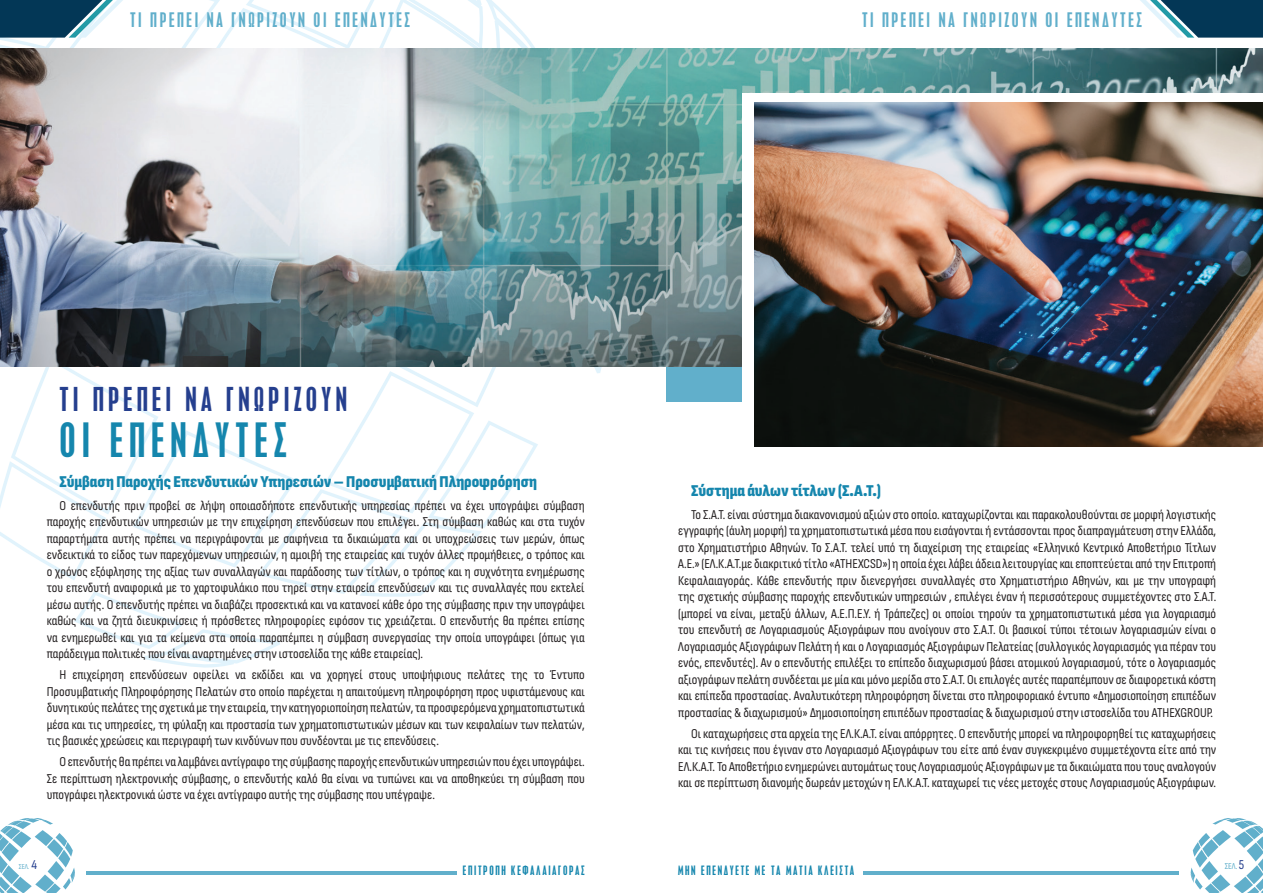
<style>
.page{position:relative;width:1263px;height:893px;background:#fff}
.page>*{position:absolute;margin:0;border:0;box-sizing:border-box;transform-origin:0 0}
.t1{font:500 49.5px "CF Eteocles";letter-spacing:.12em;color:#1586ad}
.t2{font:500 34.5px "CF Eteocles";letter-spacing:.12em;color:#253f8e}
.t3{font:500 21px "CF Eteocles";letter-spacing:.12em;color:#61afcb}
.t4{font:16.5px "Sofia Sans Condensed";color:#1586ad}
.t5{font:13.5px/16.5px "Sofia Sans Condensed";color:#231f20;text-align:justify}
.t6{font:500 13.5px "CF Eteocles";letter-spacing:.12em;color:#1586ad}
.t7{font:9px "Sofia Sans Condensed";color:#61afcb}
.t8{font:7.5px "Sofia Sans Condensed";color:#61afcb}
.s1{font-size:13.5px;color:#253f8e}
</style>
<div class="page">
<svg style="left:0;top:0;width:616px;height:668px"></svg>
<svg style="left:0;top:0;width:138px;height:38px"></svg>
<svg style="left:1140px;top:0;width:123px;height:38px"></svg>
<svg style="left:1190px;top:818px;width:73px;height:75px"></svg>
<svg style="left:0;top:818px;width:75px;height:75px"></svg>
<hr style="left:86px;top:871px;width:370px;height:3px;background:#61afcb">
<hr style="left:863px;top:871px;width:315px;height:3px;background:#61afcb">
<img style="left:0;top:49px;width:1263px;height:318px">
<div style="left:742px;top:93px;width:521px;height:335px;background:#fff"></div>
<img style="left:755px;top:103px;width:508px;height:343px">
<h3 class="t3" style="left:130px;top:9px;width:282px">ΤΙ ΠΡΈΠΕΙ ΝΑ ΓΝΩΡΊΖΟΥΝ ΟΙ ΕΠΕΝΔΥΤΕΣ</h3>
<h3 class="t3" style="left:862px;top:9px;width:282px">ΤΙ ΠΡΈΠΕΙ ΝΑ ΓΝΩΡΊΖΟΥΝ ΟΙ ΕΠΕΝΔΥΤΕΣ</h3>
<h2 class="t2" style="left:60px;top:381px;width:289px">ΤΙ ΠΡΈΠΕΙ ΝΑ ΓΝΩΡΊΖΟΥΝ</h2>
<h1 class="t1" style="left:60px;top:415px;width:229px">ΟΙ ΕΠΕΝΔΥΤΈΣ</h1>
<p class="t4" style="left:60px;top:473px;width:479px">Σύμβαση Παροχής Επενδυτικών Υπηρεσιών – Προσυμβατική Πληροφρόρηση</p>
<p class="t5" style="left:47px;top:497px;width:539px;text-indent:13px">Ο επενδυτής πριν προβεί σε λήψη οποιασδήποτε επενδυτικής υπηρεσίας πρέπει να έχει υπογράψει σύμβαση παροχής επενδυτικών υπηρεσιών με την επιχείρηση επενδύσεων που επιλέγει. Στη σύμβαση καθώς και στα τυχόν παραρτήματα αυτής πρέπει να περιγράφονται με σαφήνεια τα δικαιώματα και οι υποχρεώσεις των μερών, όπως ενδεικτικά το είδος των παρεχόμενων υπηρεσιών, η αμοιβή της εταιρείας και τυχόν άλλες προμήθειες, ο τρόπος και ο χρόνος εξόφλησης της αξίας των συναλλαγών και παράδοσης των τίτλων, ο τρόπος και η συχνότητα ενημέρωσης του επενδυτή αναφορικά με το χαρτοφυλάκιο που τηρεί στην εταιρεία επενδύσεων και τις συναλλαγές που εκτελεί μέσω αυτής. Ο επενδυτής πρέπει να διαβάζει προσεκτικά και να κατανοεί κάθε όρο της σύμβασης πριν την υπογράψει καθώς και να ζητά διευκρινίσεις ή πρόσθετες πληροφορίες εφόσον τις χρειάζεται. Ο επενδυτής θα πρέπει επίσης να ενημερωθεί και για τα κείμενα στα οποία παραπέμπει η σύμβαση συνεργασίας την οποία υπογράφει (όπως για παράδειγμα πολιτικές που είναι αναρτημένες στην ιστοσελίδα της κάθε εταιρείας).</p>
<p class="t5" style="left:47px;top:667px;width:539px;text-indent:13px">Η επιχείρηση επενδύσεων οφείλει να εκδίδει και να χορηγεί στους υποψήφιους πελάτες της το Έντυπο Προσυμβατικής Πληροφόρησης Πελατών στο οποίο παρέχεται η απαιτούμενη πληροφόρηση προς υφιστάμενους και δυνητικούς πελάτες της σχετικά με την εταιρεία, την κατηγοριοποίηση πελατών, τα προσφερόμενα χρηματοπιστωτικά μέσα και τις υπηρεσίες, τη φύλαξη και προστασία των χρηματοπιστωτικών μέσων και των κεφαλαίων των πελατών, τις βασικές χρεώσεις και περιγραφή των κινδύνων που συνδέονται με τις επενδύσεις.</p>
<p class="t5" style="left:47px;top:754px;width:539px;text-indent:13px">Ο επενδυτής θα πρέπει να λαμβάνει αντίγραφο της σύμβασης παροχής επενδυτικών υπηρεσιών που έχει υπογράψει.<br>Σε περίπτωση ηλεκτρονικής σύμβασης, ο επενδυτής καλό θα είναι να τυπώνει και να αποθηκεύει τη σύμβαση που υπογράφει ηλεκτρονικά ώστε να έχει αντίγραφο αυτής της σύμβασης που υπέγραψε.</p>
<p class="t4" style="left:691px;top:482px;width:191px">Σύστημα άυλων τίτλων (Σ.Α.Τ.)</p>
<p class="t5" style="left:678px;top:506px;width:539px;text-indent:13px">Το Σ.Α.Τ. είναι σύστημα διακανονισμού αξιών στο οποίο. καταχωρίζονται και παρακολουθούνται σε μορφή λογιστικής εγγραφής (άυλη μορφή) τα χρηματοπιστωτικά μέσα που εισάγονται ή εντάσσονται προς διαπραγμάτευση στην Ελλάδα, στο Χρηματιστήριο Αθηνών. Το Σ.Α.Τ. τελεί υπό τη διαχείριση της εταιρείας «Ελληνικό Κεντρικό Αποθετήριο Τίτλων Α.Ε.» (ΕΛ.Κ.Α.Τ.με διακριτικό τίτλο «ATHEXCSD») η οποία έχει λάβει άδεια λειτουργίας και εποπτεύεται από την Επιτροπή Κεφαλαιαγοράς. Κάθε επενδυτής πριν διενεργήσει συναλλαγές στο Χρηματιστήριο Αθηνών, και με την υπογραφή της σχετικής σύμβασης παροχής επενδυτικών υπηρεσιών , επιλέγει έναν ή περισσότερους συμμετέχοντες στο Σ.Α.Τ. (μπορεί να είναι, μεταξύ άλλων, Α.Ε.Π.Ε.Υ. ή Τράπεζες) οι οποίοι τηρούν τα χρηματοπιστωτικά μέσα για λογαριασμό του επενδυτή σε Λογαριασμούς Αξιογράφων που ανοίγουν στο Σ.Α.Τ. Οι βασικοί τύποι τέτοιων λογαριασμών είναι ο Λογαριασμός Αξιογράφων Πελάτη ή και ο Λογαριασμός Αξιογράφων Πελατείας (συλλογικός λογαριασμός για πέραν του ενός, επενδυτές). Αν ο επενδυτής επιλέξει το επίπεδο διαχωρισμού βάσει ατομικού λογαριασμού, τότε ο λογαριασμός αξιογράφων πελάτη συνδέεται με μία και μόνο μερίδα στο Σ.Α.Τ. Οι επιλογές αυτές παραπέμπουν σε διαφορετικά κόστη και επίπεδα προστασίας. Αναλυτικότερη πληροφόρηση δίνεται στο πληροφοριακό έντυπο «Δημοσιοποίηση επιπέδων προστασίας &amp; διαχωρισμού» Δημοσιοποίηση επιπέδων προστασίας &amp; διαχωρισμού στην ιστοσελίδα του ATHEXGROUP.</p>
<p class="t5" style="left:678px;top:725px;width:539px;text-indent:13px">Οι καταχωρήσεις στα αρχεία της ΕΛ.Κ.Α.Τ. είναι απόρρητες. Ο επενδυτής μπορεί να πληροφορηθεί τις καταχωρήσεις και τις κινήσεις που έγιναν στο Λογαριασμό Αξιογράφων του είτε από έναν συγκεκριμένο συμμετέχοντα είτε από την ΕΛ.Κ.Α.Τ. Το Αποθετήριο ενημερώνει αυτομάτως τους Λογαριασμούς Αξιογράφων με τα δικαιώματα που τους αναλογούν και σε περίπτωση διανομής δωρεάν μετοχών η ΕΛ.Κ.Α.Τ. καταχωρεί τις νέες μετοχές στους Λογαριασμούς Αξιογράφων.</p>
<p class="t8" style="left:19px;top:862px;width:20px">ΣΕΛ. <span class="s1">4</span></p>
<p class="t7" style="left:1225px;top:861px;width:21px">ΣΕΛ. <span class="s1">5</span></p>
<p class="t6" style="left:463px;top:864px;width:123px">ΕΠΙΤΡΟΠΉ ΚΕΦΑΛΑΙΑΓΟΡΆΣ</p>
<p class="t6" style="left:678px;top:864px;width:177px">ΜΗΝ ΕΠΕΝΔΥΕΤΕ ΜΕ ΤΑ ΜΑΤΙΑ ΚΛΕΙΣΤΑ</p>
</div>
